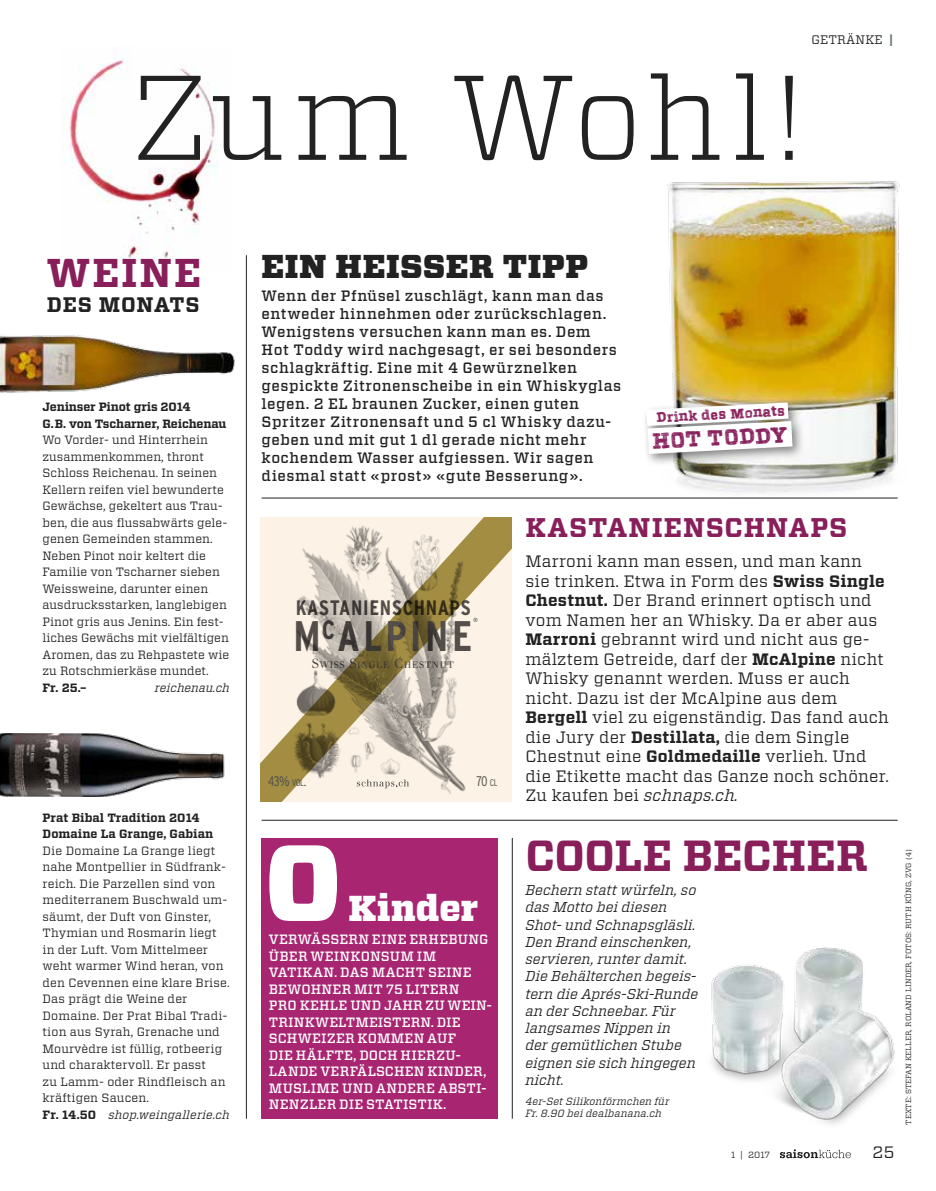
<style>
.page{position:relative;width:936px;height:1191px;background:#fff}
.page>*{position:absolute;margin:0;border:0;box-sizing:border-box;transform-origin:0 0}
.t1{font:300 120px "Vitesse";letter-spacing:.03em;color:#232223}
.t2{font:900 108px "Vitesse";color:#fff}
.t3{font:700 43.5px "Vitesse";letter-spacing:-.005em;color:#881f5b}
.t4{font:700 condensed 42.6px "Interstate";letter-spacing:.08em;color:#555353}
.t5{font:700 40.2px "Vitesse";letter-spacing:.05em;color:#881f5b}
.t6{font:900 36px "Vitesse";letter-spacing:.005em;color:#fff}
.t7{font:900 33px "Vitesse";letter-spacing:.015em;color:#232223}
.t8{font:700 27px "Vitesse";letter-spacing:.035em;color:#881f5b}
.t9{font:700 21.75px "Vitesse Handwritten";color:#881f5b}
.t10{font:700 21px "Vitesse";letter-spacing:.035em;color:#232223}
.t11{font:700 condensed 20.85px "Interstate";letter-spacing:.035em;color:#555353}
.t12{font:16.5px/19.5px "Vitesse";letter-spacing:.015em;color:#232223}
.t13{font:500 15px/18px "Vitesse";letter-spacing:.035em;color:#232223}
.t14{font:italic 14.25px/17.2px "Vitesse";color:#232223}
.t15{font:300 condensed 13.95px "Interstate";color:#555353}
.t16{font:700 13.8px "Vitesse Handwritten";color:#881f5b}
.t17{font:500 13.5px/16.5px "Vitesse";letter-spacing:.015em;color:#fff}
.t18{font:12.3px "Vitesse";letter-spacing:.015em;color:#232223}
.t19{font:12px/16.5px "Vitesse";letter-spacing:.005em;color:#232223}
.t20{font:700 12px/16.5px "Vitesse";letter-spacing:-.01em;color:#232223}
.t21{font:italic 12px "Vitesse";letter-spacing:.005em;color:#232223}
.t22{font:italic 10.5px/12px "Vitesse";letter-spacing:.015em;color:#232223}
.t23{font:9.15px "Walbaum";letter-spacing:.085em;color:#555353}
.t24{font:9px "Vitesse";color:#232223}
.t25{font:7.5px "Vitesse";letter-spacing:.015em;color:#232223}
.t26{font:5.85px "Interstate";color:#555353}
.s1{font-weight:700;color:#69767d}
.s2{font-weight:700}
.s3{font-style:italic}
.s4{font-size:13.05px}
.s5{font-size:9.75px}
</style>
<div class="page">
<img style="left:64px;top:55px;width:154px;height:203px">
<img style="left:667px;top:181px;width:233px;height:317px">
<img style="left:711px;top:947px;width:184px;height:212px">
<img style="left:0;top:733px;width:225px;height:63px">
<img style="left:0;top:335px;width:235px;height:58px">
<div style="left:261px;top:838px;width:236px;height:280px;background:#a82572"></div>
<hr style="left:246px;top:255px;width:1px;height:863px;background:#232223">
<hr style="left:261px;top:497px;width:636px;height:1px;background:#232223">
<hr style="left:261px;top:820px;width:636px;height:1px;background:#232223">
<hr style="left:512px;top:838px;width:1px;height:280px;background:#232223">
<svg style="left:645px;top:393px;width:173px;height:75px"></svg>
<svg style="left:260px;top:517px;width:252px;height:284px;fill:#fcf3e6"></svg>
<svg style="left:779px;top:1149px;width:71px;height:9px"></svg>
<h1 class="t1" style="left:130px;top:35px;width:677px">Zum Wohl!</h1>
<p class="t18" style="left:811px;top:31px;width:84px">GETRÄNKE <span class="s1">|</span></p>
<h3 class="t5" style="left:47px;top:246px;width:156px">WEINE</h3>
<h3 class="t10" style="left:47px;top:290px;width:154px">DES MONATS</h3>
<p class="t20" style="left:43px;top:399px;width:185px">Jeninser Pinot gris 2014<br>G. B. von Tscharner, Reichenau</p>
<p class="t19" style="left:43px;top:431px;width:188px">Wo Vorder- und Hinterrhein zusammenkommen, thront<br>Schloss Reichenau. In seinen<br>Kellern reifen viel bewunderte<br>Gewächse, gekeltert aus Trau&shy;ben, die aus flussabwärts gele&shy;genen Gemeinden stammen.<br>Neben Pinot noir keltert die<br>Familie von Tscharner sieben<br>Weissweine, darunter einen ausdrucksstarken, langlebigen<br>Pinot gris aus Jenins. Ein fest&shy;liches Gewächs mit vielfältigen<br>Aromen, das zu Rehpastete wie zu Rotschmierkäse mundet.</p>
<p class="t20" style="left:43px;top:679px;width:45px">Fr. 25.–</p>
<p class="t21" style="left:155px;top:679px;width:76px">reichenau.ch</p>
<p class="t20" style="left:43px;top:809px;width:172px">Prat Bibal Tradition 2014<br>Domaine La Grange, Gabian</p>
<p class="t19" style="left:43px;top:842px;width:189px">Die Domaine La Grange liegt nahe Montpellier in Südfrank&shy;reich. Die Parzellen sind von mediterranem Buschwald um&shy;säumt, der Duft von Ginster,<br>Thymian und Rosmarin liegt in der Luft. Vom Mittelmeer weht warmer Wind heran, von den Cevennen eine klare Brise.<br>Das prägt die Weine der<br>Domaine. Der Prat Bibal Tradi&shy;tion aus Syrah, Grenache und<br>Mourvèdre ist füllig, rotbeerig und charaktervoll. Er passt<br>zu Lamm- oder Rindfleisch an kräftigen Saucen.<br><span class="s2">Fr. 14.50</span> <span class="s3">shop.weingallerie.ch</span></p>
<h3 class="t7" style="left:261px;top:245px;width:328px">EIN HEISSER TIPP</h3>
<p class="t13" style="left:261px;top:286px;width:361px">Wenn der Pfnüsel zuschlägt, kann man das entweder hinnehmen oder zurückschlagen.<br>Wenigstens versuchen kann man es. Dem Hot Toddy wird nachgesagt, er sei besonders schlagkräftig. Eine mit 4 Gewürznelken gespickte Zitronenscheibe in ein Whiskyglas legen. 2 EL braunen Zucker, einen guten Spritzer Zitronensaft und 5 cl Whisky dazu&shy;geben und mit gut 1 dl gerade nicht mehr kochendem Wasser aufgiessen. Wir sagen diesmal statt «prost» «gute Besserung».</p>
<h3 class="t8" style="left:525px;top:510px;width:323px">KASTANIENSCHNAPS</h3>
<p class="t16" style="left:656px;top:408px;width:130px;rotate:-3deg">Drink des Monats</p>
<h3 class="t9" style="left:652px;top:427px;width:136px;rotate:-3deg">HOT TODDY</h3>
<h3 class="t11" style="left:295px;top:596px;width:177px">KASTANIENSCHNAPS</h3>
<p class="t26" style="left:473px;top:617px;width:6px">®</p>
<h3 class="t4" style="left:293px;top:612px;width:180px">M<sup>C</sup>ALPINE</h3>
<p class="t23" style="left:312px;top:659px;width:144px"><span class="s4">S</span>WISS <span class="s4">S</span>INGLE <span class="s4">C</span>HESTNUT</p>
<p class="t15" style="left:268px;top:773px;width:40px">43% <span class="s5">VOL</span>.</p>
<p class="t15" style="left:476px;top:773px;width:23px">70 <span class="s5">CL</span></p>
<p class="t12" style="left:525px;top:551px;width:365px">Marroni kann man essen, und man kann sie trinken. Etwa in Form des <span class="s2">Swiss Single Chestnut.</span> Der Brand erinnert optisch und vom Namen her an Whisky. Da er aber aus <span class="s2">Marroni</span> gebrannt wird und nicht aus ge&shy;mälztem Getreide, darf der <span class="s2">McAlpine</span> nicht Whisky genannt werden. Muss er auch nicht. Dazu ist der McAlpine aus dem <span class="s2">Bergell</span> viel zu eigenständig. Das fand auch die Jury der <span class="s2">Destillata,</span> die dem Single Chestnut eine <span class="s2">Goldmedaille</span> verlieh. Und die Etikette macht das Ganze noch schöner.<br>Zu kaufen bei <span class="s3">schnaps.ch.</span></p>
<h3 class="t3" style="left:525px;top:826px;width:343px">COOLE BECHER</h3>
<h2 class="t2" style="left:265px;top:810px;width:78px">0</h2>
<h3 class="t6" style="left:348px;top:884px;width:131px">Kinder</h3>
<p class="t14" style="left:525px;top:881px;width:174px">Bechern statt würfeln, so das Motto bei diesen<br>Shot- und Schnapsgläsli.<br>Den Brand einschenken, servieren, runter damit.<br>Die Behälterchen begeis&shy;tern die Aprés-Ski-Runde an der Schneebar. Für langsames Nippen in<br>der gemütlichen Stube eignen sie sich hingegen nicht.</p>
<p class="t22" style="left:525px;top:1095px;width:145px">4er-Set Silikonförmchen für<br>Fr. 8.90 bei dealbanana.ch</p>
<p class="t17" style="left:269px;top:931px;width:224px">VERWÄSSERN EINE ERHEBUNG<br>ÜBER WEINKONSUM IM<br>VATIKAN. DAS MACHT SEINE<br>BEWOHNER MIT 75 LITERN<br>PRO KEHLE UND JAHR ZU WEIN-<br>TRINKWELTMEISTERN. DIE<br>SCHWEIZER KOMMEN AUF<br>DIE HÄLFTE, DOCH HIERZU-<br>LANDE VERFÄLSCHEN KINDER,<br>MUSLIME UND ANDERE ABSTI-<br>NENZLER DIE STATISTIK.</p>
<p class="t24" style="left:731px;top:1148px;width:41px">1 | 2017</p>
<h3 class="t12" style="left:872px;top:1142px;width:23px">25</h3>
<p class="t25" style="left:903px;top:1124px;width:277px;rotate:-90deg">TEXTE: STEFAN KELLER, ROLAND LINDER, FOTOS: RUTH KÜNG, ZVG (4)</p>
</div>
